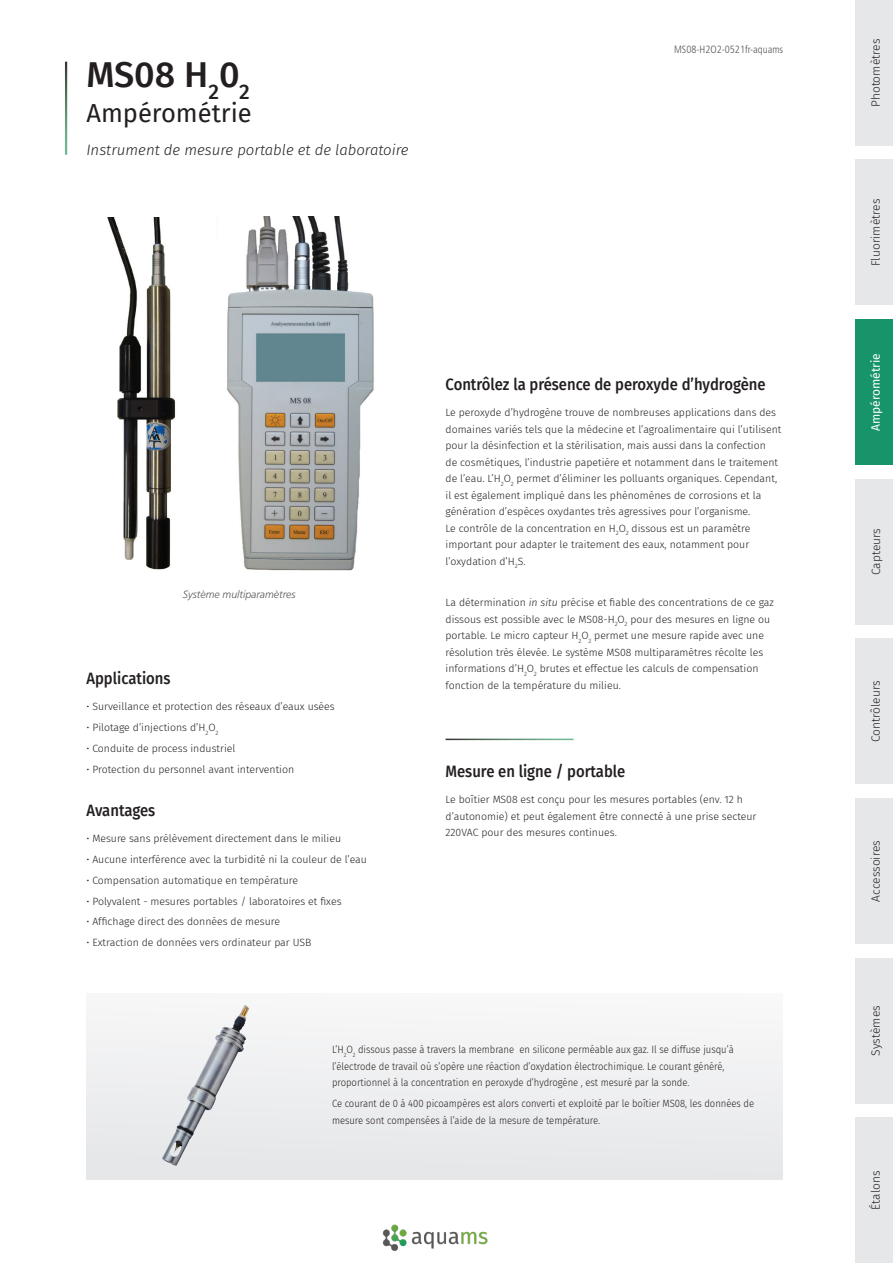
<style>
.page{position:relative;width:893px;height:1263px;background:#fff}
.page>*{position:absolute;margin:0;border:0;box-sizing:border-box;transform-origin:0 0}
.Souty-tre_FR{font:500 36px "Fira Sans";color:#231f20}
.t1{font:25.5px "Fira Sans";color:#231f20}
.t2{font:500 16.5px "Fira Sans";color:#231f20;scale:.9 1}
.t3{font:italic 300 15px "Fira Sans";color:#231f20}
.t4{font:300 12px "Fira Sans";color:#231f20}
.t5{font:12px "Fira Sans";color:#fff}
.Texte_FR{font:300 10.5px/16.5px "Fira Sans";color:#231f20}
.Texte_FR-2{font:300 10.5px/16.5px "Fira Sans";color:#231f20;scale:.9 1}
.t6{font:300 condensed 10.5px "Frutiger LT Std";color:#57585a}
.t7{font:italic 300 10.5px "Frutiger LT Std";color:#57585a}
.s1{font-style:italic}
</style>
<div class="page">
<img style="left:382px;top:1224px;width:106px;height:27px">
<div style="left:855px;top:0;width:38px;height:146px;background:#e6e7e9"></div>
<div style="left:855px;top:160px;width:38px;height:145px;background:#e6e7e9"></div>
<div style="left:855px;top:798px;width:38px;height:146px;background:#e6e7e9"></div>
<div style="left:855px;top:319px;width:38px;height:146px;background:#179469"></div>
<div style="left:855px;top:479px;width:38px;height:146px;background:#e6e7e9"></div>
<div style="left:855px;top:638px;width:38px;height:146px;background:#e6e7e9"></div>
<div style="left:855px;top:957px;width:38px;height:146px;background:#e6e7e9"></div>
<div style="left:855px;top:1117px;width:38px;height:146px;background:#e6e7e9"></div>
<div style="left:86px;top:1017px;width:697px;height:163px;background:#edeeef"></div>
<img style="left:227px;top:217px;width:147px;height:354px">
<img style="left:107px;top:217px;width:69px;height:353px">
<img style="left:123px;top:1005px;width:172px;height:169px">
<p class="Souty-tre_FR" style="left:86px;top:45px;width:165px">MS08 H<sub>2</sub>0<sub>2</sub></p>
<p class="t1" style="left:86px;top:94px;width:167px">Ampérométrie</p>
<p class="t3" style="left:86px;top:139px;width:324px">Instrument de mesure portable et de laboratoire</p>
<p class="t7" style="left:183px;top:588px;width:114px">Système multiparamètres</p>
<p class="t2" style="left:86px;top:665px;width:95px">Applications</p>
<p class="Texte_FR" style="left:86px;top:698px;width:250px">• Surveillance et protection des réseaux d’eaux usées</p>
<p class="Texte_FR" style="left:86px;top:719px;width:133px">• Pilotage d’injections d’H<sub>2</sub>O<sub>2</sub></p>
<p class="Texte_FR" style="left:86px;top:740px;width:151px">• Conduite de process industriel</p>
<p class="Texte_FR" style="left:86px;top:761px;width:209px">• Protection du personnel avant intervention</p>
<p class="t2" style="left:86px;top:797px;width:78px">Avantages</p>
<p class="Texte_FR" style="left:86px;top:830px;width:256px">• Mesure sans prélèvement directement dans le milieu</p>
<p class="Texte_FR" style="left:86px;top:851px;width:282px">• Aucune interférence avec la turbidité ni la couleur de l’eau</p>
<p class="Texte_FR" style="left:86px;top:872px;width:213px">• Compensation automatique en température</p>
<p class="Texte_FR" style="left:86px;top:892px;width:257px">• Polyvalent - mesures portables / laboratoires et fixes</p>
<p class="Texte_FR" style="left:86px;top:913px;width:195px">• Affichage direct des données de mesure</p>
<p class="Texte_FR" style="left:86px;top:934px;width:227px">• Extraction de données vers ordinateur par USB</p>
<p class="t6" style="left:674px;top:44px;width:111px">MS08-H2O2-0521fr-aquams</p>
<p class="t4" style="left:867px;top:107px;width:70px;rotate:-90deg">Photomètres</p>
<p class="t2" style="left:446px;top:371px;width:357px">Contrôlez la présence de peroxyde d’hydrogène</p>
<p class="Texte_FR" style="left:446px;top:404px;width:337px">Le peroxyde d’hydrogène trouve de nombreuses applications dans des domaines variés tels que la médecine et l’agroalimentaire qui l’utilisent pour la désinfection et la stérilisation, mais aussi dans la confection<br>de cosmétiques, l’industrie papetière et notamment dans le traitement de l’eau. L’H<sub>2</sub>O<sub>2</sub> permet d’éliminer les polluants organiques. Cependant, il est également impliqué dans les phénomènes de corrosions et la génération d’espèces oxydantes très agressives pour l’organisme.<br>Le contrôle de la concentration en H<sub>2</sub>O<sub>2</sub> dissous est un paramètre important pour adapter le traitement des eaux, notamment pour l’oxydation d’H<sub>2</sub>S.</p>
<p class="Texte_FR" style="left:446px;top:594px;width:330px">La détermination <span class="s1">in situ</span> précise et fiable des concentrations de ce gaz dissous est possible avec le MS08-H<sub>2</sub>O<sub>2</sub> pour des mesures en ligne ou portable. Le micro capteur H<sub>2</sub>O<sub>2</sub> permet une mesure rapide avec une résolution très élevée. Le système MS08 multiparamètres récolte les informations d’H<sub>2</sub>O<sub>2</sub> brutes et effectue les calculs de compensation fonction de la température du milieu.</p>
<p class="t2" style="left:446px;top:758px;width:201px">Mesure en ligne / portable</p>
<p class="Texte_FR" style="left:446px;top:791px;width:312px">Le boîtier MS08 est conçu pour les mesures portables (env. 12 h d’autonomie) et peut également être connecté à une prise secteur<br>220VAC pour des mesures continues.</p>
<p class="t4" style="left:867px;top:266px;width:69px;rotate:-90deg">Fluorimètres</p>
<p class="t5" style="left:867px;top:431px;width:79px;rotate:-90deg">Ampérométrie</p>
<p class="t4" style="left:867px;top:575px;width:49px;rotate:-90deg">Capteurs</p>
<p class="t4" style="left:867px;top:742px;width:63px;rotate:-90deg">Contrôleurs</p>
<p class="t4" style="left:867px;top:901px;width:63px;rotate:-90deg">Accessoires</p>
<p class="Texte_FR-2" style="left:332px;top:1041px;width:448px">L’H<sub>2</sub>O<sub>2</sub> dissous passe à travers la membrane en silicone perméable aux gaz. Il se diffuse jusqu’à l’électrode de travail où s’opère une réaction d’oxydation électrochimique. Le courant généré, proportionnel à la concentration en peroxyde d’hydrogène , est mesuré par la sonde.</p>
<p class="Texte_FR-2" style="left:332px;top:1095px;width:470px">Ce courant de 0 à 400 picoampères est alors converti et exploité par le boîtier MS08, les données de mesure sont compensées à l’aide de la mesure de température.</p>
<p class="t4" style="left:867px;top:1055px;width:52px;rotate:-90deg">Systèmes</p>
<p class="t4" style="left:867px;top:1209px;width:41px;rotate:-90deg">Étalons</p>
</div>
